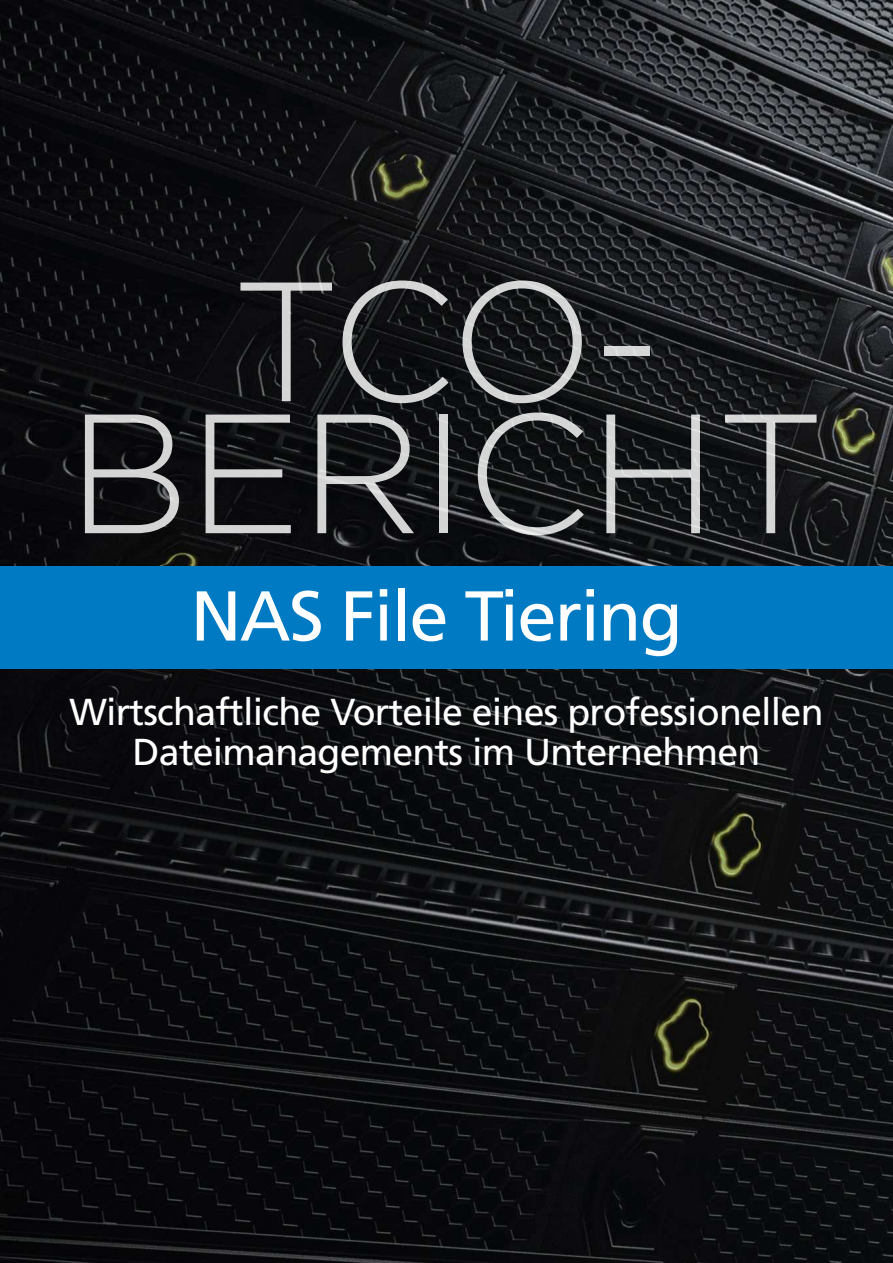
<style>
.page{position:relative;width:893px;height:1263px;background:#fff}
.page>*{position:absolute;margin:0;border:0;box-sizing:border-box;transform-origin:0 0}
.t1{font:300 169.5px/132px "Gotham";letter-spacing:-.01em;color:#fff;text-align:center}
.t2{font:70.5px "Frutiger";letter-spacing:-.025em;color:#fff}
.t3{font:37.5px/40.5px "Frutiger";letter-spacing:-.02em;color:#fff;text-align:center}
</style>
<div class="page">
<img style="left:0;top:0;width:893px;height:1263px">
<div style="left:0;top:567px;width:893px;height:102px;background:#007ac2"></div>
<h1 class="t1" style="left:67px;top:277px;width:760px">TCO-<br>BERICHT</h1>
<h2 class="t2" style="left:191px;top:587px;width:494px">NAS File Tiering</h2>
<p class="t3" style="left:69px;top:694px;width:756px">Wirtschaftliche Vorteile eines professionellen<br>Dateimanagements im Unternehmen</p>
</div>
